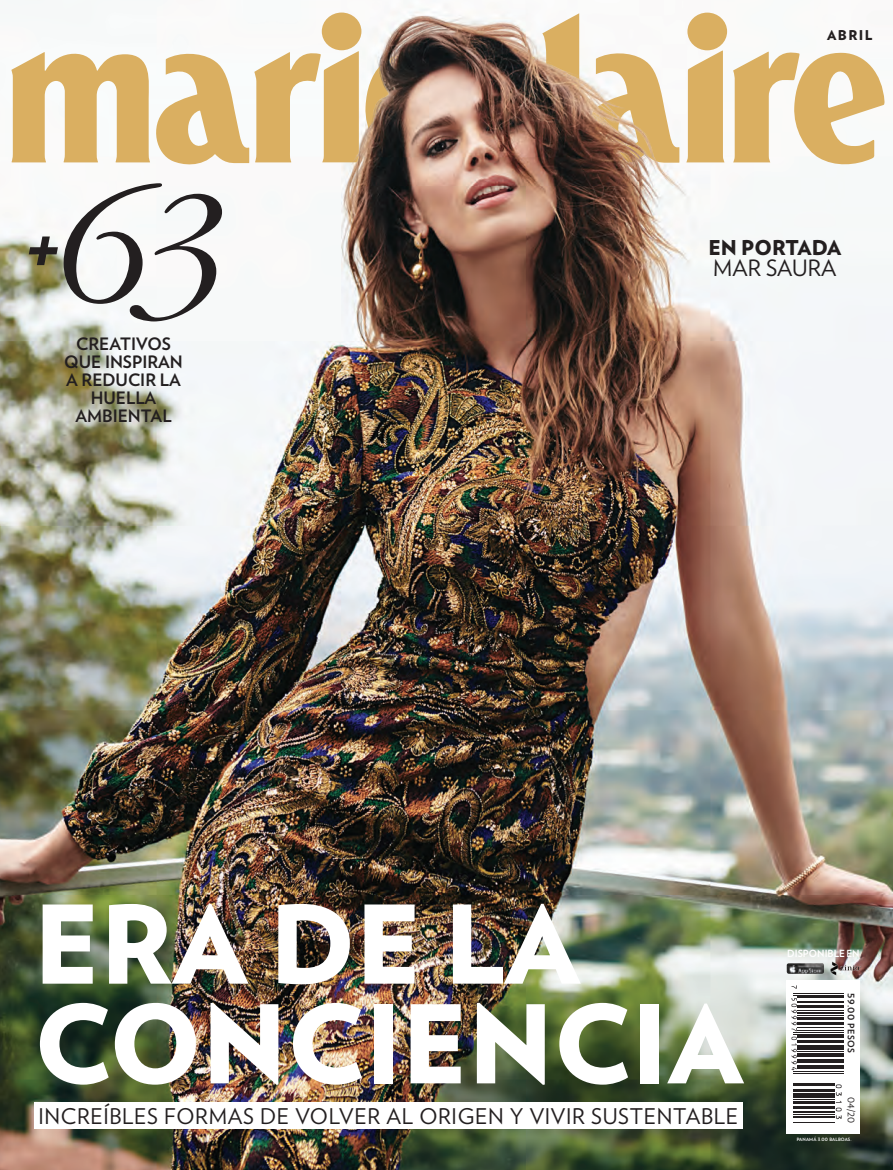
<style>
.page{position:relative;width:893px;height:1170px;background:#fff}
.page>*{position:absolute;margin:0;border:0;box-sizing:border-box;transform-origin:0 0}
.t1{font:italic 300 169.05px "ITC Garamond Std";color:#231f20}
.t2{font:900 108px "Verlag";color:#fff}
.t3{font:22.5px "Verlag";color:#231f20}
.t4{font:21.6px "Verlag";letter-spacing:.03em;color:#231f20}
.t5{font:900 20.4px "Verlag";color:#231f20}
.t6{font:700 17.1px/18.1px "Verlag";color:#231f20;text-align:center}
.t7{font:900 13.5px "Verlag";letter-spacing:.1em;color:#231f20}
.t8{font:700 9.75px "Verlag";color:#fff}
.t9{font:700 9px "Verlag";letter-spacing:.05em;color:#231f20}
.t10{font:9px "Verlag";color:#231f20}
.t11{font:700 4.5px "Verlag";letter-spacing:.03em;color:#fff}
.s1{font-family:"Verlag";font-weight:700;font-size:81.9px}
</style>
<div class="page">
<img style="left:0;top:96px;width:893px;height:1073px">
<svg style="left:759px;top:51px;width:125px;height:116px"></svg>
<svg style="left:11px;top:52px;width:236px;height:116px"></svg>
<img style="left:787px;top:963px;width:37px;height:10px">
<div style="left:787px;top:980px;width:73px;height:153px;background:#fff"></div>
<svg style="left:792px;top:988px;width:52px;height:135px"></svg>
<hr style="left:793px;top:993px;width:51px;height:1px;background:#231f20">
<hr style="left:793px;top:994px;width:51px;height:1px;background:#231f20">
<hr style="left:798px;top:996px;width:46px;height:2px;background:#231f20">
<hr style="left:798px;top:1000px;width:46px;height:1px;background:#231f20">
<hr style="left:798px;top:1002px;width:46px;height:1px;background:#231f20">
<hr style="left:798px;top:1004px;width:46px;height:3px;background:#231f20">
<hr style="left:798px;top:1009px;width:46px;height:1px;background:#231f20">
<hr style="left:798px;top:1011px;width:46px;height:2px;background:#231f20">
<hr style="left:798px;top:1014px;width:46px;height:1px;background:#231f20">
<hr style="left:798px;top:1016px;width:46px;height:3px;background:#231f20">
<hr style="left:798px;top:1021px;width:46px;height:1px;background:#231f20">
<hr style="left:798px;top:1023px;width:46px;height:2px;background:#231f20">
<hr style="left:798px;top:1026px;width:46px;height:1px;background:#231f20">
<hr style="left:798px;top:1030px;width:46px;height:1px;background:#231f20">
<hr style="left:793px;top:1031px;width:51px;height:1px;background:#231f20">
<hr style="left:793px;top:1033px;width:51px;height:1px;background:#231f20">
<hr style="left:798px;top:1035px;width:46px;height:2px;background:#231f20">
<hr style="left:798px;top:1039px;width:46px;height:1px;background:#231f20">
<hr style="left:798px;top:1041px;width:46px;height:1px;background:#231f20">
<hr style="left:798px;top:1044px;width:46px;height:2px;background:#231f20">
<hr style="left:798px;top:1047px;width:46px;height:2px;background:#231f20">
<hr style="left:798px;top:1050px;width:46px;height:1px;background:#231f20">
<hr style="left:798px;top:1052px;width:46px;height:3px;background:#231f20">
<hr style="left:798px;top:1056px;width:46px;height:1px;background:#231f20">
<hr style="left:798px;top:1058px;width:46px;height:3px;background:#231f20">
<hr style="left:798px;top:1062px;width:46px;height:1px;background:#231f20">
<hr style="left:798px;top:1064px;width:46px;height:1px;background:#231f20">
<hr style="left:798px;top:1066px;width:46px;height:3px;background:#231f20">
<hr style="left:793px;top:1070px;width:51px;height:1px;background:#231f20">
<hr style="left:793px;top:1072px;width:51px;height:1px;background:#231f20">
<svg style="left:791px;top:997px;width:6px;height:73px"></svg>
<svg style="left:836px;top:1084px;width:5px;height:34px"></svg>
<hr style="left:793px;top:1082px;width:42px;height:1px;background:#231f20">
<hr style="left:793px;top:1084px;width:42px;height:2px;background:#231f20">
<hr style="left:793px;top:1088px;width:42px;height:2px;background:#231f20">
<hr style="left:793px;top:1091px;width:42px;height:1px;background:#231f20">
<hr style="left:793px;top:1092px;width:42px;height:1px;background:#231f20">
<hr style="left:793px;top:1094px;width:42px;height:3px;background:#231f20">
<hr style="left:793px;top:1098px;width:42px;height:1px;background:#231f20">
<hr style="left:793px;top:1100px;width:42px;height:1px;background:#231f20">
<hr style="left:793px;top:1102px;width:42px;height:1px;background:#231f20">
<hr style="left:793px;top:1105px;width:42px;height:2px;background:#231f20">
<hr style="left:793px;top:1108px;width:42px;height:1px;background:#231f20">
<hr style="left:793px;top:1111px;width:42px;height:2px;background:#231f20">
<hr style="left:793px;top:1113px;width:42px;height:1px;background:#231f20">
<hr style="left:793px;top:1115px;width:42px;height:1px;background:#231f20">
<hr style="left:793px;top:1117px;width:42px;height:1px;background:#231f20">
<hr style="left:793px;top:1121px;width:42px;height:1px;background:#231f20">
<img style="left:831px;top:960px;width:29px;height:15px">
<img style="left:247px;top:6px;width:512px;height:179px">
<div style="left:34px;top:1101px;width:709px;height:27px;background:#fff"></div>
<h1 class="t1" style="left:21px;top:156px;width:205px"><span class="s1">+</span>63</h1>
<p class="t6" style="left:64px;top:333px;width:120px">CREATIVOS<br>QUE INSPIRAN<br>A REDUCIR LA<br>HUELLA<br>AMBIENTAL</p>
<p class="t7" style="left:827px;top:24px;width:47px">ABRIL</p>
<p class="t5" style="left:708px;top:230px;width:134px">EN PORTADA</p>
<p class="t3" style="left:713px;top:251px;width:125px">MAR SAURA</p>
<h2 class="t2" style="left:34px;top:855px;width:547px">ERA DE LA</h2>
<h2 class="t2" style="left:34px;top:955px;width:711px">CONCIENCIA</h2>
<p class="t8" style="left:787px;top:945px;width:74px">DISPONIBLE EN</p>
<p class="t9" style="left:858px;top:993px;width:61px;rotate:90deg">59.00 PESOS</p>
<p class="t4" style="left:39px;top:1099px;width:701px">INCREÍBLES FORMAS DE VOLVER AL ORIGEN Y VIVIR SUSTENTABLE</p>
<p class="t10" style="left:858px;top:1097px;width:27px;rotate:90deg">04/20</p>
<p class="t11" style="left:797px;top:1135px;width:56px">PANAMÁ 3.00 BALBOAS.</p>
</div>
